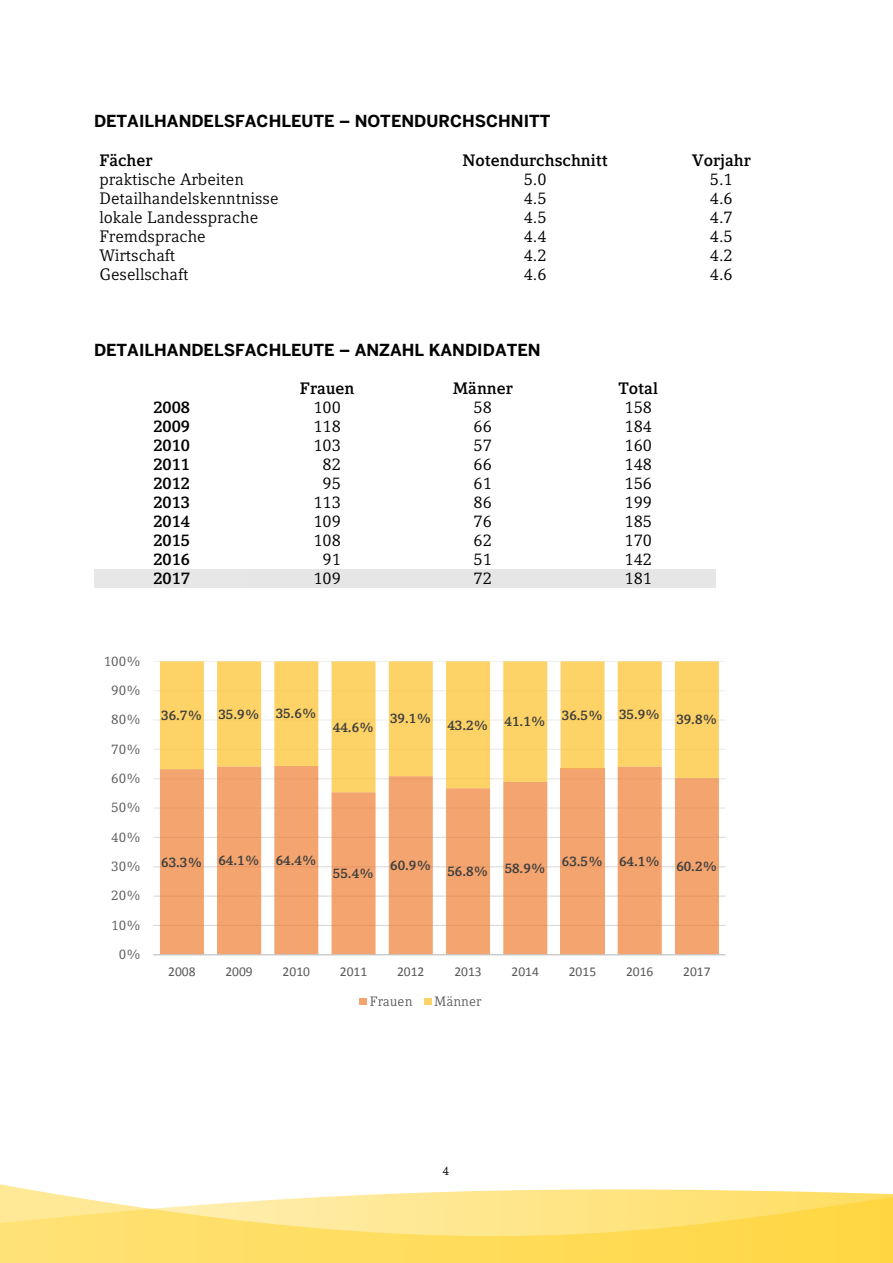
<style>
.page{position:relative;width:893px;height:1263px;background:#fff}
.page>*{position:absolute;margin:0;border:0;box-sizing:border-box;transform-origin:0 0}
.t1{font:16.5px "Compatil Letter LT Pro";color:#030303}
.t2{font:700 16.5px "Compatil Letter LT Pro";color:#030303}
.t3{font:700 16.5px "Benton Sans";color:#030303}
.t4{font:700 13.5px "Compatil Letter LT Pro";letter-spacing:-.005em;color:#3e3e3e}
.t5{font:13.5px "Compatil Letter LT Pro";color:#585858}
.t6{font:13.5px "Calibri";color:#585858}
.t7{font:12px "Compatil Letter LT Pro";color:#000}
</style>
<div class="page">
<svg style="left:0;top:1184px;width:893px;height:79px;background:#ffe482"></svg>
<div style="left:94px;top:569px;width:156px;height:19px;background:#e7e7e7"></div>
<div style="left:250px;top:569px;width:155px;height:19px;background:#e6e6e6"></div>
<div style="left:405px;top:569px;width:155px;height:19px;background:#e6e6e6"></div>
<div style="left:560px;top:569px;width:156px;height:19px;background:#e6e6e6"></div>
<svg style="left:160px;top:792px;width:559px;height:162px;fill:#f3a46f"></svg>
<svg style="left:160px;top:661px;width:559px;height:131px;fill:#fdd266"></svg>
<hr style="left:153px;top:954px;width:573px;height:1px;background:#c1c0c0">
<div style="left:360px;top:998px;width:7px;height:7px;background:#f3a46f"></div>
<div style="left:424px;top:998px;width:7px;height:7px;background:#fdd266"></div>
<p class="t3" style="left:94px;top:112px;width:458px">DETAILHANDELSFACHLEUTE – NOTENDURCHSCHNITT</p>
<p class="t2" style="left:99px;top:150px;width:55px">Fächer</p>
<p class="t2" style="left:462px;top:150px;width:147px">Notendurchschnitt</p>
<p class="t2" style="left:692px;top:150px;width:61px">Vorjahr</p>
<p class="t1" style="left:99px;top:170px;width:146px">praktische Arbeiten</p>
<p class="t1" style="left:524px;top:170px;width:24px">5.0</p>
<p class="t1" style="left:710px;top:170px;width:24px">5.1</p>
<p class="t1" style="left:99px;top:189px;width:181px">Detailhandelskenntnisse</p>
<p class="t1" style="left:524px;top:189px;width:24px">4.5</p>
<p class="t1" style="left:710px;top:189px;width:24px">4.6</p>
<p class="t1" style="left:99px;top:207px;width:161px">lokale Landessprache</p>
<p class="t1" style="left:524px;top:207px;width:24px">4.5</p>
<p class="t1" style="left:710px;top:207px;width:24px">4.7</p>
<p class="t1" style="left:99px;top:226px;width:108px">Fremdsprache</p>
<p class="t1" style="left:524px;top:226px;width:24px">4.4</p>
<p class="t1" style="left:710px;top:226px;width:24px">4.5</p>
<p class="t1" style="left:99px;top:245px;width:77px">Wirtschaft</p>
<p class="t1" style="left:524px;top:245px;width:24px">4.2</p>
<p class="t1" style="left:710px;top:245px;width:24px">4.2</p>
<p class="t1" style="left:99px;top:264px;width:91px">Gesellschaft</p>
<p class="t1" style="left:524px;top:264px;width:24px">4.6</p>
<p class="t1" style="left:710px;top:264px;width:24px">4.6</p>
<p class="t3" style="left:94px;top:340px;width:448px">DETAILHANDELSFACHLEUTE – ANZAHL KANDIDATEN</p>
<p class="t2" style="left:300px;top:379px;width:56px">Frauen</p>
<p class="t2" style="left:453px;top:379px;width:62px">Männer</p>
<p class="t2" style="left:619px;top:379px;width:41px">Total</p>
<p class="t2" style="left:153px;top:398px;width:38px">2008</p>
<p class="t1" style="left:313px;top:398px;width:29px">100</p>
<p class="t1" style="left:474px;top:398px;width:20px">58</p>
<p class="t1" style="left:624px;top:398px;width:29px">158</p>
<p class="t2" style="left:153px;top:417px;width:38px">2009</p>
<p class="t1" style="left:313px;top:417px;width:29px">118</p>
<p class="t1" style="left:474px;top:417px;width:20px">66</p>
<p class="t1" style="left:624px;top:417px;width:29px">184</p>
<p class="t2" style="left:153px;top:436px;width:38px">2010</p>
<p class="t1" style="left:313px;top:436px;width:29px">103</p>
<p class="t1" style="left:474px;top:436px;width:20px">57</p>
<p class="t1" style="left:624px;top:436px;width:29px">160</p>
<p class="t2" style="left:153px;top:455px;width:38px">2011</p>
<p class="t1" style="left:323px;top:455px;width:20px">82</p>
<p class="t1" style="left:474px;top:455px;width:20px">66</p>
<p class="t1" style="left:624px;top:455px;width:29px">148</p>
<p class="t2" style="left:153px;top:474px;width:38px">2012</p>
<p class="t1" style="left:323px;top:474px;width:20px">95</p>
<p class="t1" style="left:474px;top:474px;width:20px">61</p>
<p class="t1" style="left:624px;top:474px;width:29px">156</p>
<p class="t2" style="left:153px;top:493px;width:38px">2013</p>
<p class="t1" style="left:313px;top:493px;width:29px">113</p>
<p class="t1" style="left:474px;top:493px;width:20px">86</p>
<p class="t1" style="left:624px;top:493px;width:29px">199</p>
<p class="t2" style="left:153px;top:512px;width:38px">2014</p>
<p class="t1" style="left:313px;top:512px;width:29px">109</p>
<p class="t1" style="left:474px;top:512px;width:20px">76</p>
<p class="t1" style="left:624px;top:512px;width:29px">185</p>
<p class="t2" style="left:153px;top:531px;width:38px">2015</p>
<p class="t1" style="left:313px;top:531px;width:29px">108</p>
<p class="t1" style="left:474px;top:531px;width:20px">62</p>
<p class="t1" style="left:624px;top:531px;width:29px">170</p>
<p class="t2" style="left:153px;top:550px;width:38px">2016</p>
<p class="t1" style="left:323px;top:550px;width:20px">91</p>
<p class="t1" style="left:474px;top:550px;width:20px">51</p>
<p class="t1" style="left:624px;top:550px;width:29px">142</p>
<p class="t2" style="left:153px;top:569px;width:38px">2017</p>
<p class="t1" style="left:313px;top:569px;width:29px">109</p>
<p class="t1" style="left:474px;top:569px;width:20px">72</p>
<p class="t1" style="left:624px;top:569px;width:29px">181</p>
<p class="t5" style="left:104px;top:653px;width:39px">100%</p>
<p class="t5" style="left:111px;top:682px;width:32px">90%</p>
<p class="t5" style="left:111px;top:712px;width:32px">80%</p>
<p class="t5" style="left:111px;top:741px;width:32px">70%</p>
<p class="t5" style="left:111px;top:770px;width:32px">60%</p>
<p class="t5" style="left:111px;top:800px;width:32px">50%</p>
<p class="t5" style="left:111px;top:829px;width:32px">40%</p>
<p class="t5" style="left:111px;top:858px;width:32px">30%</p>
<p class="t5" style="left:111px;top:888px;width:32px">20%</p>
<p class="t5" style="left:111px;top:917px;width:32px">10%</p>
<p class="t5" style="left:119px;top:946px;width:24px">0%</p>
<p class="t4" style="left:161px;top:706px;width:157px">36.7% 35.9% 35.6%</p>
<p class="t4" style="left:333px;top:719px;width:43px">44.6%</p>
<p class="t4" style="left:390px;top:714px;width:157px">39.1% 43.2% 41.1%</p>
<p class="t4" style="left:562px;top:707px;width:157px">36.5% 35.9% 39.8%</p>
<p class="t4" style="left:161px;top:853px;width:157px">63.3% 64.1% 64.4%</p>
<p class="t4" style="left:333px;top:866px;width:43px">55.4%</p>
<p class="t4" style="left:390px;top:860px;width:157px">60.9% 56.8% 58.9%</p>
<p class="t4" style="left:562px;top:854px;width:157px">63.5% 64.1% 60.2%</p>
<p class="t6" style="left:168px;top:963px;width:29px">2008</p>
<p class="t6" style="left:225px;top:963px;width:29px">2009</p>
<p class="t6" style="left:283px;top:963px;width:29px">2010</p>
<p class="t6" style="left:340px;top:963px;width:29px">2011</p>
<p class="t6" style="left:397px;top:963px;width:29px">2012</p>
<p class="t6" style="left:454px;top:963px;width:29px">2013</p>
<p class="t6" style="left:512px;top:963px;width:29px">2014</p>
<p class="t6" style="left:569px;top:963px;width:29px">2015</p>
<p class="t6" style="left:626px;top:963px;width:29px">2016</p>
<p class="t6" style="left:683px;top:963px;width:29px">2017</p>
<p class="t5" style="left:370px;top:993px;width:44px">Frauen</p>
<p class="t5" style="left:434px;top:993px;width:49px">Männer</p>
<p class="t7" style="left:442px;top:1164px;width:8px">4</p>
</div>
